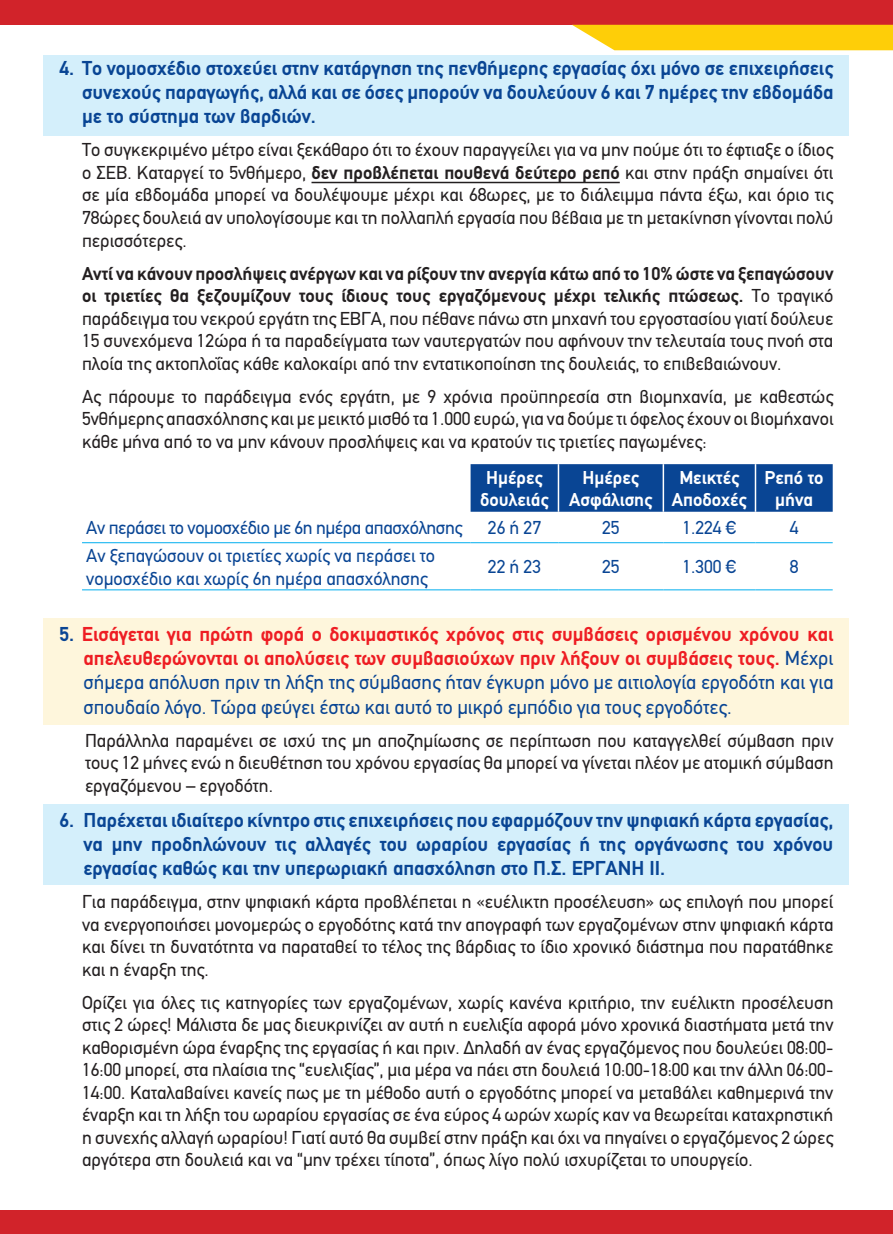
<style>
.page{position:relative;width:893px;height:1234px;background:#fff}
.page>*{position:absolute;margin:0;border:0;box-sizing:border-box;transform-origin:0 0}
.Σώμα_κειμένου{font:700 20.25px/24.3px "PF Din Text";color:#094594;text-align:justify}
.Σώμα_κειμένου-2{font:20.25px/24.3px "PF Din Text";color:#094594;text-align:justify}
.Σώμα_κειμένου-3{font:18.75px/22.5px "PF Din Text";color:#231f20;text-align:justify}
.Περιεχόμενα_πίνακα{font:18.75px/22.5px "PF Din Text";color:#094594}
.Περιεχόμενα_πίνακα-2{font:700 18.75px/22.5px "PF Din Text";color:#fff;text-align:center}
.Περιεχόμενα_πίνακα-3{font:18.75px "PF Din Text";letter-spacing:-.02em;color:#094594}
.s1{font-weight:700}
.s2{font-weight:700;color:#ee1d23}
</style>
<div class="page">
<div style="left:0;top:1210px;width:893px;height:23px;background:#d1232a"></div>
<div style="left:0;top:0;width:893px;height:25px;background:#d1232a"></div>
<div style="left:572px;top:25px;width:321px;height:25px;background:#fece08"></div>
<div style="left:44px;top:55px;width:805px;height:81px;background:#d4effb"></div>
<div style="left:44px;top:804px;width:805px;height:80px;background:#d4effb"></div>
<div style="left:44px;top:618px;width:805px;height:106px;background:#fef6dc"></div>
<hr style="left:311px;top:182px;width:309px;height:1px;background:#231f20">
<div style="left:471px;top:464px;width:362px;height:47px;background:#094594"></div>
<hr style="left:558px;top:464px;width:1px;height:47px;background:#fff">
<hr style="left:663px;top:464px;width:1px;height:47px;background:#fff">
<hr style="left:755px;top:464px;width:1px;height:47px;background:#fff">
<hr style="left:82px;top:542px;width:389px;height:1px;background:#00aeef">
<hr style="left:471px;top:542px;width:87px;height:1px;background:#00aeef">
<hr style="left:558px;top:542px;width:105px;height:1px;background:#00aeef">
<hr style="left:663px;top:542px;width:92px;height:1px;background:#00aeef">
<hr style="left:755px;top:542px;width:78px;height:1px;background:#00aeef">
<hr style="left:82px;top:589px;width:389px;height:1px;background:#00aeef">
<hr style="left:471px;top:589px;width:87px;height:1px;background:#00aeef">
<hr style="left:558px;top:589px;width:105px;height:1px;background:#00aeef">
<hr style="left:663px;top:589px;width:92px;height:1px;background:#00aeef">
<hr style="left:755px;top:589px;width:78px;height:1px;background:#00aeef">
<p class="Σώμα_κειμένου" style="left:82px;top:56px;width:753px;text-indent:-22px">4. Το νομοσχέδιο στοχεύει στην κατάργηση της πενθήμερης εργασίας όχι μόνο σε επιχειρήσεις συνεχούς παραγωγής, αλλά και σε όσες μπορούν να δουλεύουν 6 και 7 ημέρες την εβδομάδα με το σύστημα των βαρδιών.</p>
<p class="Σώμα_κειμένου-3" style="left:82px;top:139px;width:753px">Το συγκεκριμένο μέτρο είναι ξεκάθαρο ότι το έχουν παραγγείλει για να μην πούμε ότι το έφτιαξε ο ίδιος ο ΣΕΒ. Καταργεί το 5νθήμερο, <span class="s1">δεν προβλέπεται πουθενά δεύτερο ρεπό</span> και στην πράξη σημαίνει ότι σε μία εβδομάδα μπορεί να δουλέψουμε μέχρι και 68ωρες, με το διάλειμμα πάντα έξω, και όριο τις 78ώρες δουλειά αν υπολογίσουμε και τη πολλαπλή εργασία που βέβαια με τη μετακίνηση γίνονται πολύ περισσότερες.</p>
<p class="Σώμα_κειμένου-3" style="left:82px;top:262px;width:753px"><span class="s1">Αντί να κάνουν προσλήψεις ανέργων και να ρίξουν την ανεργία κάτω από το 10% ώστε να ξεπαγώσουν οι τριετίες θα ξεζουμίζουν τους ίδιους τους εργαζόμενους μέχρι τελικής πτώσεως.</span> Το τραγικό παράδειγμα του νεκρού εργάτη της ΕΒΓΑ, που πέθανε πάνω στη μηχανή του εργοστασίου γιατί δούλευε 15 συνεχόμενα 12ώρα ή τα παραδείγματα των ναυτεργατών που αφήνουν την τελευταία τους πνοή στα πλοία της ακτοπλοΐας κάθε καλοκαίρι από την εντατικοποίηση της δουλειάς, το επιβεβαιώνουν.</p>
<p class="Σώμα_κειμένου-3" style="left:82px;top:385px;width:753px">Ας πάρουμε το παράδειγμα ενός εργάτη, με 9 χρόνια προϋπηρεσία στη βιομηχανία, με καθεστώς 5νθήμερης απασχόλησης και με μεικτό μισθό τα 1.000 ευρώ, για να δούμε τι όφελος έχουν οι βιομήχανοι κάθε μήνα από το να μην κάνουν προσλήψεις και να κρατούν τις τριετίες παγωμένες:</p>
<p class="Περιεχόμενα_πίνακα-2" style="left:480px;top:466px;width:70px">Ημέρες δουλειάς</p>
<p class="Περιεχόμενα_πίνακα-2" style="left:569px;top:466px;width:85px">Ημέρες<br>Ασφάλισης</p>
<p class="Περιεχόμενα_πίνακα-2" style="left:672px;top:466px;width:77px">Μεικτές<br>Αποδοχές</p>
<p class="Περιεχόμενα_πίνακα-2" style="left:765px;top:466px;width:61px">Ρεπό το μήνα</p>
<p class="Περιεχόμενα_πίνακα-3" style="left:86px;top:517px;width:378px">Αν περάσει το νομοσχέδιο με 6η ημέρα απασχόλησης</p>
<p class="Περιεχόμενα_πίνακα" style="left:488px;top:516px;width:55px">26 ή 27</p>
<p class="Περιεχόμενα_πίνακα" style="left:602px;top:516px;width:19px">25</p>
<p class="Περιεχόμενα_πίνακα" style="left:682px;top:516px;width:56px">1.224 €</p>
<p class="Περιεχόμενα_πίνακα" style="left:790px;top:516px;width:10px">4</p>
<p class="Περιεχόμενα_πίνακα" style="left:86px;top:544px;width:350px">Αν ξεπαγώσουν οι τριετίες χωρίς να περάσει το νομοσχέδιο και χωρίς 6η ημέρα απασχόλησης</p>
<p class="Περιεχόμενα_πίνακα" style="left:488px;top:555px;width:55px">22 ή 23</p>
<p class="Περιεχόμενα_πίνακα" style="left:602px;top:555px;width:19px">25</p>
<p class="Περιεχόμενα_πίνακα" style="left:682px;top:555px;width:56px">1.300 €</p>
<p class="Περιεχόμενα_πίνακα" style="left:790px;top:555px;width:10px">8</p>
<p class="Σώμα_κειμένου-2" style="left:84px;top:621px;width:751px;text-indent:-24px"><span class="s1">5.</span> <span class="s2">Εισάγεται για πρώτη φορά ο δοκιμαστικός χρόνος στις συμβάσεις ορισμένου χρόνου και απελευθερώνονται οι απολύσεις των συμβασιούχων πριν λήξουν οι συμβάσεις τους.</span> Μέχρι σήμερα απόλυση πριν τη λήξη της σύμβασης ήταν έγκυρη μόνο με αιτιολογία εργοδότη και για σπουδαίο λόγο. Τώρα φεύγει έστω και αυτό το μικρό εμπόδιο για τους εργοδότες.</p>
<p class="Σώμα_κειμένου-3" style="left:85px;top:729px;width:750px">Παράλληλα παραμένει σε ισχύ της μη αποζημίωσης σε περίπτωση που καταγγελθεί σύμβαση πριν τους 12 μήνες ενώ η διευθέτηση του χρόνου εργασίας θα μπορεί να γίνεται πλέον με ατομική σύμβαση εργαζόμενου – εργοδότη.</p>
<p class="Σώμα_κειμένου" style="left:84px;top:807px;width:751px;text-indent:-24px">6. Παρέχεται ιδιαίτερο κίνητρο στις επιχειρήσεις που εφαρμόζουν την ψηφιακή κάρτα εργασίας, να μην προδηλώνουν τις αλλαγές του ωραρίου εργασίας ή της οργάνωσης του χρόνου εργασίας καθώς και την υπερωριακή απασχόληση στο Π.Σ. ΕΡΓΑΝΗ II.</p>
<p class="Σώμα_κειμένου-3" style="left:82px;top:890px;width:753px">Για παράδειγμα, στην ψηφιακή κάρτα προβλέπεται η «ευέλικτη προσέλευση» ως επιλογή που μπορεί να ενεργοποιήσει μονομερώς ο εργοδότης κατά την απογραφή των εργαζομένων στην ψηφιακή κάρτα και δίνει τη δυνατότητα να παραταθεί το τέλος της βάρδιας το ίδιο χρονικό διάστημα που παρατάθηκε και η έναρξη της.</p>
<p class="Σώμα_κειμένου-3" style="left:82px;top:990px;width:753px">Ορίζει για όλες τις κατηγορίες των εργαζομένων, χωρίς κανένα κριτήριο, την ευέλικτη προσέλευση στις 2 ώρες! Μάλιστα δε μας διευκρινίζει αν αυτή η ευελιξία αφορά μόνο χρονικά διαστήματα μετά την καθορισμένη ώρα έναρξης της εργασίας ή και πριν. Δηλαδή αν ένας εργαζόμενος που δουλεύει 08:00- 16:00 μπορεί, στα πλαίσια της “ευελιξίας”, μια μέρα να πάει στη δουλειά 10:00-18:00 και την άλλη 06:00- 14:00. Καταλαβαίνει κανείς πως με τη μέθοδο αυτή ο εργοδότης μπορεί να μεταβάλει καθημερινά την έναρξη και τη λήξη του ωραρίου εργασίας σε ένα εύρος 4 ωρών χωρίς καν να θεωρείται καταχρηστική η συνεχής αλλαγή ωραρίου! Γιατί αυτό θα συμβεί στην πράξη και όχι να πηγαίνει ο εργαζόμενος 2 ώρες αργότερα στη δουλειά και να “μην τρέχει τίποτα”, όπως λίγο πολύ ισχυρίζεται το υπουργείο.</p>
</div>
